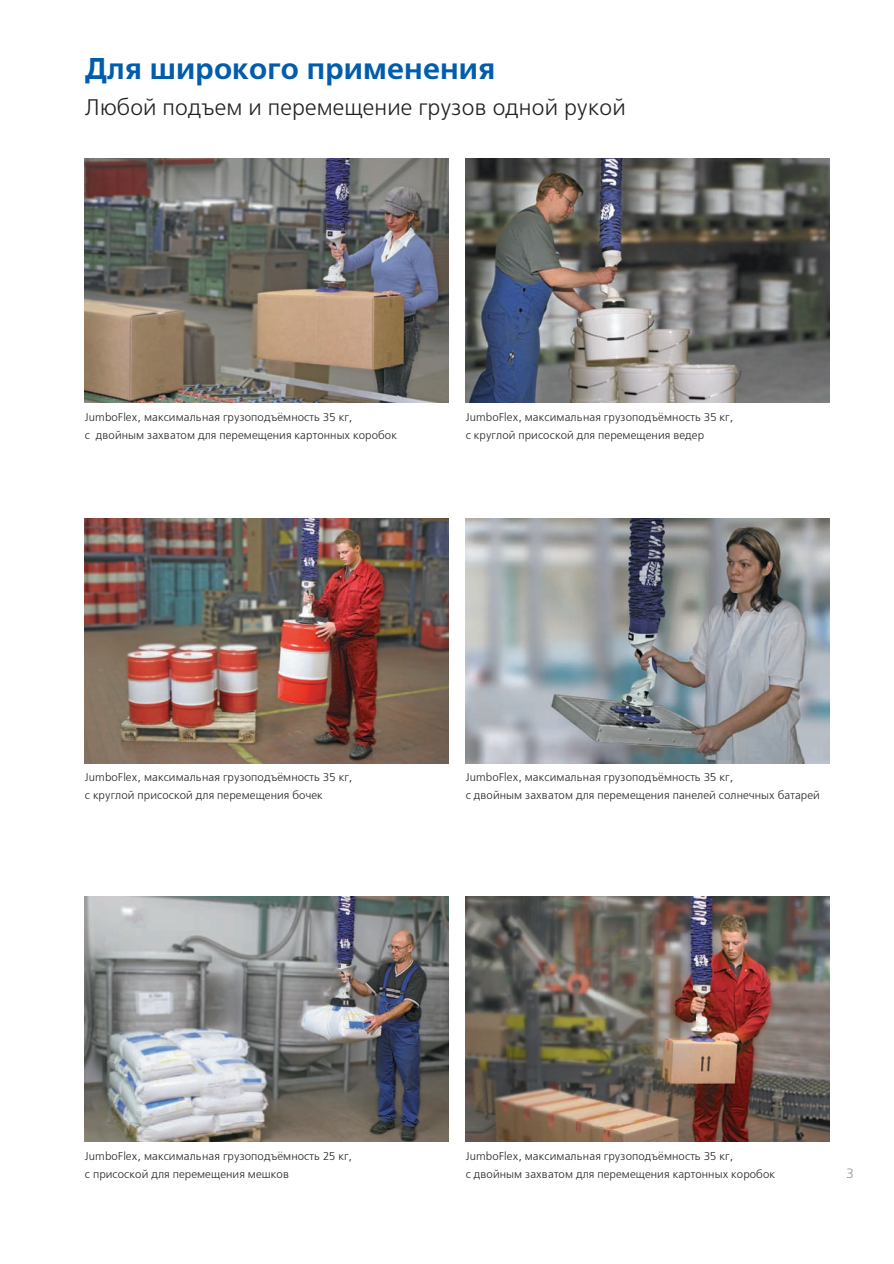
<style>
.page{position:relative;width:894px;height:1264px;background:#fff}
.page>*{position:absolute;margin:0;border:0;box-sizing:border-box;transform-origin:0 0}
.t1{font:700 30px "Free Set C";letter-spacing:.005em;color:#015dac}
.t2{font:22.5px "Free Set C";letter-spacing:.01em;color:#231f20}
.t3{font:13.5px "Free Set C";color:#939598}
.t4{font:11.25px/18px "Free Set C";letter-spacing:.01em;color:#231f20}
</style>
<div class="page">
<img style="left:465px;top:518px;width:364px;height:245px">
<img style="left:85px;top:897px;width:363px;height:244px">
<img style="left:465px;top:897px;width:364px;height:244px">
<img style="left:85px;top:518px;width:363px;height:245px">
<img style="left:465px;top:158px;width:364px;height:244px">
<img style="left:85px;top:158px;width:363px;height:245px">
<h1 class="t1" style="left:85px;top:57px;width:411px">Для широкого применения</h1>
<h2 class="t2" style="left:85px;top:98px;width:542px">Любой подъем и перемещение грузов одной рукой</h2>
<p class="t4" style="left:85px;top:409px;width:313px">JumboFlex, максимальная грузоподъёмность 35 кг,<br>с двойным захватом для перемещения картонных коробок</p>
<p class="t4" style="left:465px;top:409px;width:269px">JumboFlex, максимальная грузоподъёмность 35 кг, с круглой присоской для перемещения ведер</p>
<p class="t4" style="left:85px;top:769px;width:269px">JumboFlex, максимальная грузоподъёмность 35 кг, с круглой присоской для перемещения бочек</p>
<p class="t4" style="left:465px;top:769px;width:355px">JumboFlex, максимальная грузоподъёмность 35 кг,<br>с двойным захватом для перемещения панелей солнечных батарей</p>
<p class="t4" style="left:85px;top:1147px;width:269px">JumboFlex, максимальная грузоподъёмность 25 кг, с присоской для перемещения мешков</p>
<p class="t4" style="left:465px;top:1147px;width:311px">JumboFlex, максимальная грузоподъёмность 35 кг,<br>с двойным захватом для перемещения картонных коробок</p>
<p class="t3" style="left:846px;top:1167px;width:9px">3</p>
</div>
